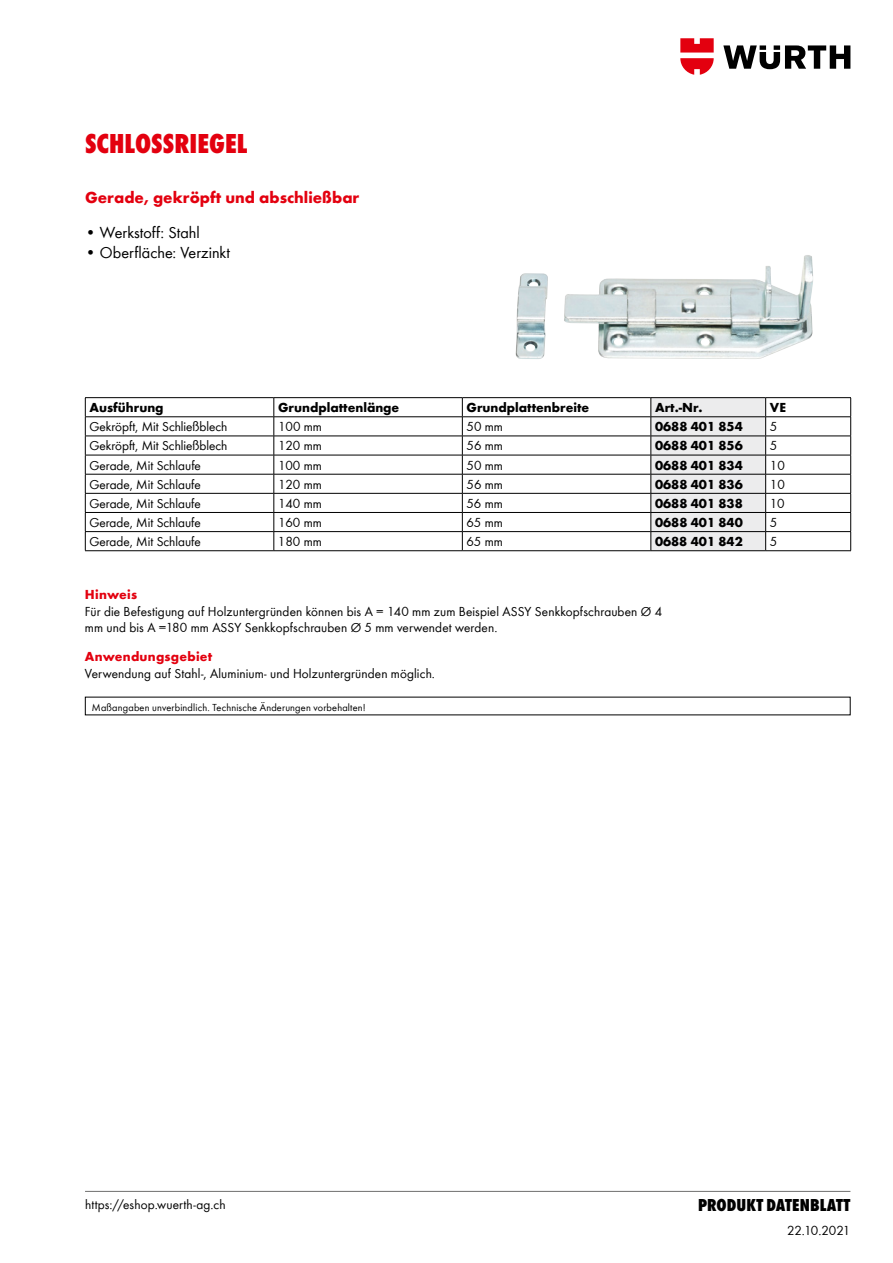
<style>
.page{position:relative;width:893px;height:1263px;background:#fff}
.page>*{position:absolute;margin:0;border:0;box-sizing:border-box;transform-origin:0 0}
.t1{font:800 condensed 28.5px "Wuerth Global";color:#e3000f}
.t2{font:800 condensed 18px "Wuerth Global";letter-spacing:.005em;color:#000}
.t3{font:16.5px "Wuerth Global";color:#000}
.t4{font:700 16.5px "Wuerth Global";color:#e3000f}
.t5{font:13.5px/16.5px "Wuerth Global";color:#000}
.t6{font:700 13.5px "Wuerth Global";color:#000}
.t7{font:700 13.5px "Wuerth Global";letter-spacing:.015em;color:#e3000f}
.t8{font:10.5px "Wuerth Global";letter-spacing:.02em;color:#000}
</style>
<div class="page">
<svg style="left:723px;top:45px;width:127px;height:24px"></svg>
<svg style="left:680px;top:38px;width:34px;height:37px"></svg>
<hr style="left:85px;top:1191px;width:765px;height:1px;background:#6f6f6e">
<hr style="left:85px;top:397px;width:189px;height:1px;background:#000">
<hr style="left:274px;top:397px;width:188px;height:1px;background:#000">
<hr style="left:462px;top:397px;width:189px;height:1px;background:#000">
<hr style="left:651px;top:397px;width:115px;height:1px;background:#000">
<hr style="left:766px;top:397px;width:85px;height:1px;background:#000">
<hr style="left:85px;top:416px;width:189px;height:1px;background:#000">
<hr style="left:274px;top:416px;width:188px;height:1px;background:#000">
<hr style="left:462px;top:416px;width:189px;height:1px;background:#000">
<hr style="left:766px;top:416px;width:85px;height:1px;background:#000">
<hr style="left:85px;top:436px;width:189px;height:1px;background:#000">
<hr style="left:274px;top:436px;width:188px;height:1px;background:#000">
<hr style="left:462px;top:436px;width:189px;height:1px;background:#000">
<hr style="left:766px;top:436px;width:85px;height:1px;background:#000">
<hr style="left:85px;top:455px;width:189px;height:1px;background:#000">
<hr style="left:274px;top:455px;width:188px;height:1px;background:#000">
<hr style="left:462px;top:455px;width:189px;height:1px;background:#000">
<hr style="left:766px;top:455px;width:85px;height:1px;background:#000">
<hr style="left:85px;top:474px;width:189px;height:1px;background:#000">
<hr style="left:274px;top:474px;width:188px;height:1px;background:#000">
<hr style="left:462px;top:474px;width:189px;height:1px;background:#000">
<hr style="left:766px;top:474px;width:85px;height:1px;background:#000">
<hr style="left:85px;top:493px;width:189px;height:1px;background:#000">
<hr style="left:274px;top:493px;width:188px;height:1px;background:#000">
<hr style="left:462px;top:493px;width:189px;height:1px;background:#000">
<hr style="left:766px;top:493px;width:85px;height:1px;background:#000">
<hr style="left:85px;top:512px;width:189px;height:1px;background:#000">
<hr style="left:274px;top:512px;width:188px;height:1px;background:#000">
<hr style="left:462px;top:512px;width:189px;height:1px;background:#000">
<hr style="left:766px;top:512px;width:85px;height:1px;background:#000">
<hr style="left:85px;top:531px;width:189px;height:1px;background:#000">
<svg style="left:85px;top:398px;width:1px;height:152px"></svg>
<hr style="left:85px;top:550px;width:189px;height:1px;background:#000">
<hr style="left:274px;top:531px;width:188px;height:1px;background:#000">
<svg style="left:274px;top:398px;width:1px;height:152px"></svg>
<hr style="left:274px;top:550px;width:188px;height:1px;background:#000">
<hr style="left:462px;top:531px;width:189px;height:1px;background:#000">
<svg style="left:462px;top:398px;width:1px;height:152px"></svg>
<hr style="left:462px;top:550px;width:189px;height:1px;background:#000">
<hr style="left:766px;top:531px;width:85px;height:1px;background:#000">
<svg style="left:651px;top:398px;width:115px;height:153px;background:#ddddde"></svg>
<svg style="left:850px;top:398px;width:1px;height:152px"></svg>
<hr style="left:766px;top:550px;width:85px;height:1px;background:#000">
<img style="left:516px;top:255px;width:297px;height:104px">
<h1 class="t1" style="left:85px;top:127px;width:164px">SCHLOSSRIEGEL</h1>
<p class="t4" style="left:85px;top:188px;width:276px">Gerade, gekröpft und abschließbar</p>
<p class="t3" style="left:85px;top:223px;width:116px">• Werkstoff: Stahl</p>
<p class="t3" style="left:85px;top:243px;width:147px">• Oberfläche: Verzinkt</p>
<p class="t6" style="left:90px;top:400px;width:76px">Ausführung</p>
<p class="t6" style="left:278px;top:400px;width:123px">Grundplattenlänge</p>
<p class="t6" style="left:467px;top:400px;width:124px">Grundplattenbreite</p>
<p class="t6" style="left:655px;top:400px;width:49px">Art.-Nr.</p>
<p class="t6" style="left:770px;top:400px;width:18px">VE</p>
<p class="t5" style="left:90px;top:418px;width:139px">Gekröpft, Mit Schließblech</p>
<p class="t5" style="left:278px;top:418px;width:45px">100 mm</p>
<p class="t5" style="left:467px;top:418px;width:38px">50 mm</p>
<p class="t6" style="left:655px;top:419px;width:89px">0688 401 854</p>
<p class="t5" style="left:770px;top:418px;width:9px">5</p>
<p class="t5" style="left:90px;top:437px;width:139px">Gekröpft, Mit Schließblech</p>
<p class="t5" style="left:278px;top:437px;width:45px">120 mm</p>
<p class="t5" style="left:467px;top:437px;width:38px">56 mm</p>
<p class="t6" style="left:655px;top:438px;width:89px">0688 401 856</p>
<p class="t5" style="left:770px;top:437px;width:9px">5</p>
<p class="t5" style="left:90px;top:457px;width:113px">Gerade, Mit Schlaufe</p>
<p class="t5" style="left:278px;top:457px;width:45px">100 mm</p>
<p class="t5" style="left:467px;top:457px;width:38px">50 mm</p>
<p class="t6" style="left:655px;top:457px;width:89px">0688 401 834</p>
<p class="t5" style="left:770px;top:457px;width:16px">10</p>
<p class="t5" style="left:89px;top:476px;width:113px">Gerade, Mit Schlaufe</p>
<p class="t5" style="left:278px;top:476px;width:45px">120 mm</p>
<p class="t5" style="left:467px;top:476px;width:38px">56 mm</p>
<p class="t6" style="left:655px;top:476px;width:89px">0688 401 836</p>
<p class="t5" style="left:770px;top:476px;width:16px">10</p>
<p class="t5" style="left:89px;top:495px;width:113px">Gerade, Mit Schlaufe</p>
<p class="t5" style="left:278px;top:495px;width:45px">140 mm</p>
<p class="t5" style="left:466px;top:495px;width:38px">56 mm</p>
<p class="t6" style="left:655px;top:495px;width:89px">0688 401 838</p>
<p class="t5" style="left:770px;top:495px;width:16px">10</p>
<p class="t5" style="left:89px;top:514px;width:113px">Gerade, Mit Schlaufe</p>
<p class="t5" style="left:278px;top:514px;width:45px">160 mm</p>
<p class="t5" style="left:466px;top:514px;width:38px">65 mm</p>
<p class="t6" style="left:655px;top:514px;width:89px">0688 401 840</p>
<p class="t5" style="left:770px;top:514px;width:9px">5</p>
<p class="t5" style="left:89px;top:533px;width:113px">Gerade, Mit Schlaufe</p>
<p class="t5" style="left:278px;top:533px;width:45px">180 mm</p>
<p class="t5" style="left:466px;top:533px;width:38px">65 mm</p>
<p class="t6" style="left:655px;top:533px;width:89px">0688 401 842</p>
<p class="t5" style="left:770px;top:533px;width:9px">5</p>
<p class="t7" style="left:85px;top:587px;width:54px">Hinweis</p>
<p class="t5" style="left:85px;top:603px;width:579px">Für die Befestigung auf Holzuntergründen können bis A = 140 mm zum Beispiel ASSY Senkkopfschrauben Ø 4 mm und bis A =180 mm ASSY Senkkopfschrauben Ø 5 mm verwendet werden.</p>
<p class="t7" style="left:85px;top:649px;width:129px">Anwendungsgebiet</p>
<p class="t5" style="left:85px;top:665px;width:352px">Verwendung auf Stahl-, Aluminium- und Holzuntergründen möglich.</p>
<p class="t8" style="left:92px;top:701px;width:275px">Maßangaben unverbindlich. Technische Änderungen vorbehalten!</p>
<p class="t5" style="left:85px;top:1196px;width:142px">https://eshop.wuerth-ag.ch</p>
<h2 class="t2" style="left:698px;top:1194px;width:154px">PRODUKT DATENBLATT</h2>
<p class="t5" style="left:787px;top:1222px;width:65px">22.10.2021</p>
</div>
